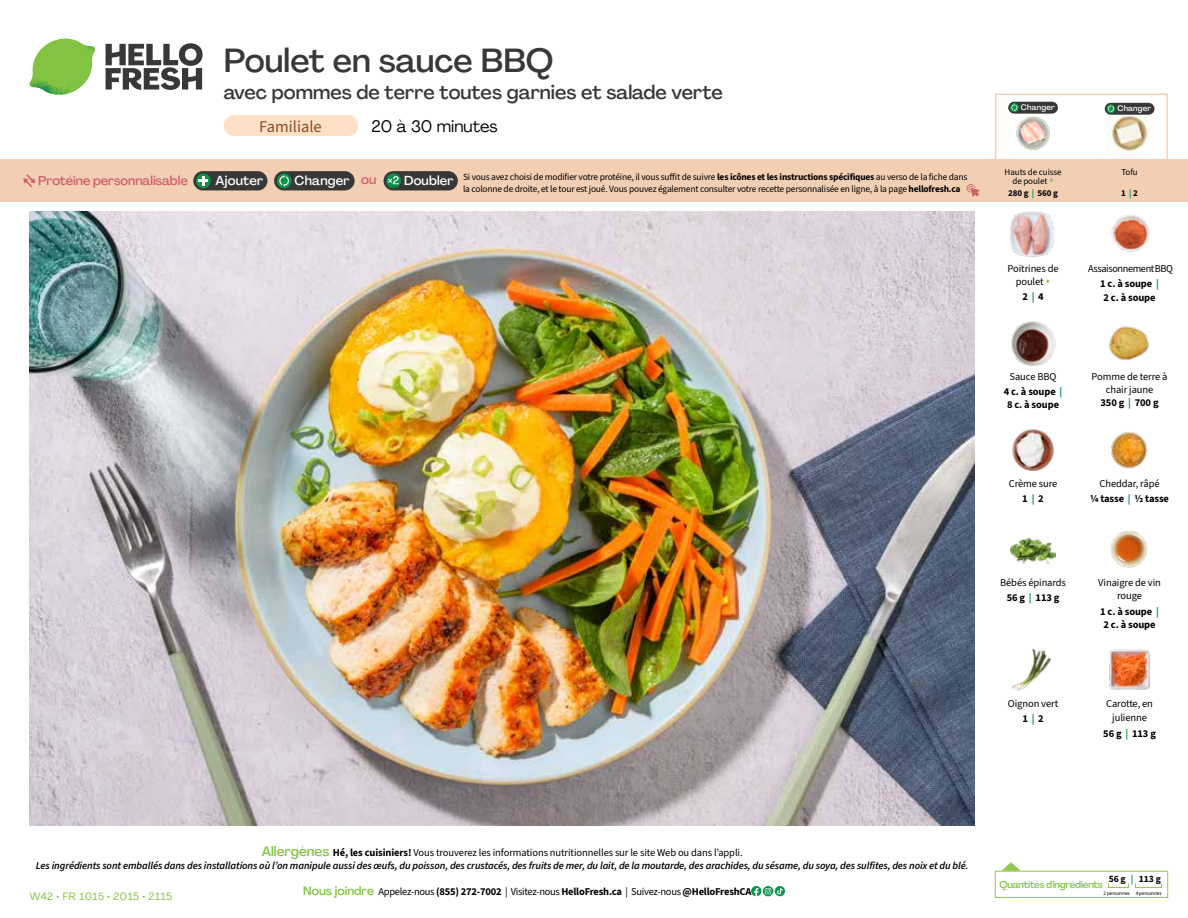
<style>
.page{position:relative;width:1188px;height:918px;background:#fff}
.page>*{position:absolute;margin:0;border:0;box-sizing:border-box;transform-origin:0 0}
.t1{font:500 33px "Agrandir";color:#383839}
.t2{font:500 19.5px "Agrandir";color:#383839}
.t3{font:16.5px "Agrandir";color:#000}
.t4{font:16.5px "Source Sans 3";color:#8e4b25}
.t5{font:500 12.9px "Agrandir";letter-spacing:.015em;color:#fff}
.t6{font:500 12.75px "Agrandir";letter-spacing:-.005em;color:#d15f6a}
.t7{font:italic 600 10.5px/13.5px "Source Sans 3";letter-spacing:-.01em;color:#000;text-align:center}
.t8{font:10.5px/14.9px "Source Sans 3";letter-spacing:-.01em;color:#000;text-align:center}
.t9{font:700 10.5px/14.9px "Source Sans 3";letter-spacing:-.02em;color:#000;text-align:center}
.t10{font:10.5px/15.6px "Source Sans 3";letter-spacing:-.035em;color:#000;text-align:center}
.t11{font:10.5px "Agrandir";letter-spacing:.05em;color:#82c341}
.t12{font:500 9.75px "Agrandir";letter-spacing:-.025em;color:#82c341}
.t13{font:700 9.6px "Source Sans 3";color:#000}
.t14{font:9.45px/12px "Source Sans 3";letter-spacing:-.02em;color:#000}
.t15{font:9px/9px "Source Sans 3";letter-spacing:-.01em;color:#000;text-align:center}
.t16{font:700 9px "Source Sans 3";letter-spacing:-.01em;color:#000}
.t17{font:500 7.95px "Agrandir";letter-spacing:.02em;color:#fff}
.t18{font:5.25px "Source Sans 3";letter-spacing:-.01em;color:#000}
.s1{color:#d15f6a}
.s2{font-weight:700}
.s3{color:#8cba42}
.s4{color:#0b9446}
.s5{font-weight:700;color:#0b9446}
.s6{font-weight:400}
.s7{font-family:"Agrandir";font-weight:500;font-style:normal;font-size:13.5px;color:#82c341}
.s8{font-weight:700;font-style:normal}
.s9{font-weight:400;font-style:normal}
.s10{font-family:"Agrandir";font-weight:500;font-size:12px;color:#82c341}
</style>
<div class="page">
<svg style="left:106px;top:43px;width:97px;height:47px"></svg>
<svg style="left:34px;top:39px;width:59px;height:38px"></svg>
<img style="left:65px;top:39px;width:30px;height:25px">
<img style="left:33px;top:60px;width:56px;height:10px">
<img style="left:29px;top:64px;width:58px;height:31px">
<img style="left:64px;top:70px;width:25px;height:24px">
<img style="left:30px;top:211px;width:945px;height:615px">
<svg style="left:775px;top:886px;width:10px;height:10px"></svg>
<svg style="left:751px;top:886px;width:32px;height:10px"></svg>
<svg style="left:1002px;top:862px;width:19px;height:9px"></svg>
<div style="left:995px;top:871px;width:173px;height:27px;border:1px solid #91c84e"></div>
<div style="left:1108px;top:883px;width:21px;height:5px;border:1px solid #91c84e"></div>
<div style="left:1135px;top:883px;width:27px;height:5px;border:1px solid #91c84e"></div>
<img style="left:1011px;top:321px;width:45px;height:45px">
<img style="left:1109px;top:326px;width:40px;height:34px">
<img style="left:1012px;top:429px;width:42px;height:42px">
<img style="left:1111px;top:431px;width:37px;height:38px">
<img style="left:1011px;top:537px;width:45px;height:28px">
<img style="left:1110px;top:530px;width:38px;height:38px">
<img style="left:1012px;top:648px;width:39px;height:44px">
<img style="left:1111px;top:214px;width:39px;height:38px">
<img style="left:1010px;top:212px;width:44px;height:45px">
<img style="left:1109px;top:649px;width:42px;height:41px">
<div style="left:0;top:160px;width:1188px;height:42px;background:#f2cfb3"></div>
<svg style="left:23px;top:174px;width:12px;height:13px"></svg>
<div style="left:384px;top:171px;width:74px;height:19px;background:#383839;border-radius:10px"></div>
<svg style="left:386px;top:173px;width:15px;height:15px"></svg>
<div style="left:389px;top:180px;width:11px;height:11px;background:#000;opacity:.35"></div>
<svg style="left:387px;top:176px;width:12px;height:8px"></svg>
<div style="left:274px;top:171px;width:81px;height:19px;background:#383839;border-radius:10px"></div>
<svg style="left:277px;top:173px;width:15px;height:15px"></svg>
<svg style="left:279px;top:175px;width:10px;height:12px"></svg>
<div style="left:193px;top:171px;width:74px;height:19px;background:#383839;border-radius:10px"></div>
<svg style="left:196px;top:173px;width:15px;height:15px"></svg>
<svg style="left:198px;top:176px;width:10px;height:10px"></svg>
<svg style="left:967px;top:184px;width:13px;height:13px"></svg>
<div style="left:995px;top:94px;width:173px;height:69px;border:2px solid #f2cfb3"></div>
<img style="left:1107px;top:114px;width:44px;height:40px">
<img style="left:1016px;top:116px;width:34px;height:34px">
<div style="left:1105px;top:103px;width:49px;height:12px;background:#383839;border-radius:6px"></div>
<svg style="left:1106px;top:104px;width:9px;height:9px"></svg>
<svg style="left:1108px;top:105px;width:6px;height:7px"></svg>
<div style="left:1008px;top:102px;width:50px;height:12px;background:#383839;border-radius:6px"></div>
<svg style="left:1010px;top:103px;width:9px;height:9px"></svg>
<svg style="left:1011px;top:104px;width:6px;height:7px"></svg>
<div style="left:224px;top:115px;width:134px;height:21px;background:#fee0c6;border-radius:10px"></div>
<h1 class="t1" style="left:224px;top:40px;width:331px">Poulet en sauce BBQ</h1>
<h2 class="t2" style="left:224px;top:80px;width:501px">avec pommes de terre toutes garnies et salade verte</h2>
<h3 class="t3" style="left:372px;top:116px;width:128px">20 à 30 minutes</h3>
<h3 class="t4" style="left:259px;top:116px;width:64px">Familiale</h3>
<p class="t6" style="left:38px;top:173px;width:151px">Protéine personnalisable</p>
<p class="t5" style="left:216px;top:172px;width:49px">Ajouter</p>
<p class="t5" style="left:295px;top:172px;width:83px">Changer <span class="s1">ou</span></p>
<p class="t5" style="left:404px;top:172px;width:51px">Doubler</p>
<p class="t14" style="left:463px;top:171px;width:506px">Si vous avez choisi de modifier votre protéine, il vous suffit de suivre <span class="s2">les icônes et les instructions spécifiques</span> au verso de la fiche dans la colonne de droite, et le tour est joué. Vous pouvez également consulter votre recette personnalisée en ligne, à la page <span class="s2">hellofresh.ca</span></p>
<p class="t17" style="left:1021px;top:102px;width:35px">Changer</p>
<p class="t17" style="left:1117px;top:104px;width:35px">Changer</p>
<p class="t15" style="left:1005px;top:168px;width:58px">Hauts de cuisse de poulet <span class="s3">▲</span></p>
<p class="t16" style="left:1008px;top:187px;width:51px">280 g <span class="s4">|</span> 560 g</p>
<p class="t8" style="left:1008px;top:261px;width:53px;line-height:13.5px">Poitrines de poulet <span class="s3">▲</span></p>
<p class="t9" style="left:1022px;top:289px;width:23px">2 <span class="s4">|</span> 4</p>
<p class="t15" style="left:1121px;top:168px;width:18px">Tofu</p>
<p class="t16" style="left:1121px;top:187px;width:18px">1 <span class="s4">|</span> 2</p>
<p class="t10" style="left:1088px;top:260px;width:87px">AssaisonnementBBQ<br><span class="s2">1 c. à soupe</span> <span class="s5">|</span></p>
<p class="t9" style="left:1104px;top:290px;width:54px">2 c. à soupe</p>
<p class="t9" style="left:1004px;top:369px;width:60px"><span class="s6">Sauce BBQ<br></span>4 c. à soupe <span class="s4">|</span></p>
<p class="t9" style="left:1007px;top:397px;width:54px">8 c. à soupe</p>
<p class="t8" style="left:1092px;top:370px;width:77px;line-height:13.2px">Pomme de terre à chair jaune<br><span class="s2">350 g</span> <span class="s5">|</span> <span class="s2">700 g</span></p>
<p class="t8" style="left:1009px;top:476px;width:50px">Crème sure<br><span class="s2">1</span> <span class="s5">|</span> <span class="s2">2</span></p>
<p class="t8" style="left:1090px;top:476px;width:80px">Cheddar, râpé<br><span class="s2">¼ tasse</span> <span class="s5">|</span> <span class="s2">½ tasse</span></p>
<p class="t8" style="left:1000px;top:575px;width:67px">Bébés épinards<br><span class="s2">56 g</span> <span class="s5">|</span> <span class="s2">113 g</span></p>
<p class="t8" style="left:1098px;top:576px;width:64px;line-height:13.5px">Vinaigre de vin rouge</p>
<p class="t9" style="left:1100px;top:604px;width:60px;line-height:13.5px">1 c. à soupe <span class="s4">|<br></span>2 c. à soupe</p>
<p class="t8" style="left:1008px;top:696px;width:52px">Oignon vert<br><span class="s2">1</span> <span class="s5">|</span> <span class="s2">2</span></p>
<p class="t8" style="left:1106px;top:697px;width:48px;line-height:13.5px">Carotte, en julienne</p>
<p class="t9" style="left:1103px;top:726px;width:54px">56 g <span class="s4">|</span> 113 g</p>
<p class="t7" style="left:36px;top:845px;width:934px"><span class="s7">Allergènes</span> <span class="s8">Hé, les cuisiniers!</span> <span class="s9">Vous trouverez les informations nutritionnelles sur le site Web ou dans l’appli.<br></span>Les ingrédients sont emballés dans des installations où l’on manipule aussi des œufs, du poisson, des crustacés, des fruits de mer, du lait, de la moutarde, des arachides, du sésame, du soya, des sulfites, des noix et du blé.</p>
<p class="t11" style="left:30px;top:890px;width:144px">W42 • FR 1015 • 2015 • 2115</p>
<p class="t9" style="left:303px;top:884px;width:450px"><span class="s10">Nous joindre</span> <span class="s6">Appelez-nous</span> (855) 272-7002 <span class="s6">| Visitez-nous</span> HelloFresh.ca <span class="s6">| Suivez-nous</span> @HelloFreshCA</p>
<p class="t13" style="left:1109px;top:872px;width:54px">56 g <span class="s4">|</span> 113 g</p>
<p class="t18" style="left:1103px;top:890px;width:60px">2 personnes 4 personnes</p>
<p class="t12" style="left:1000px;top:878px;width:105px">Quantités d'ingrédients</p>
</div>
